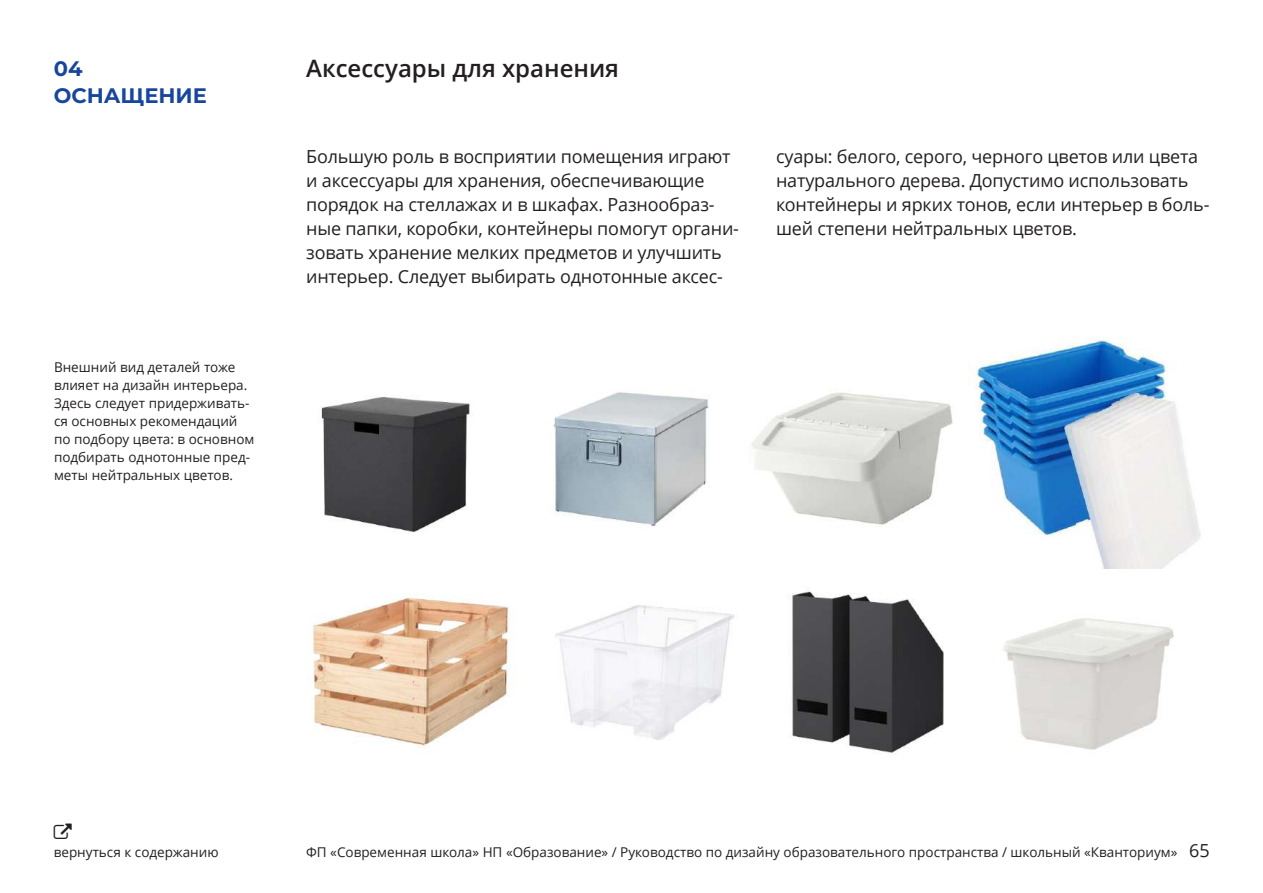
<style>
.page{position:relative;width:1263px;height:893px;background:#fff}
.page>*{position:absolute;margin:0;border:0;box-sizing:border-box;transform-origin:0 0}
.t1{font:600 24px "Open Sans";color:#231f20}
.t2{font:700 21px/27px "Montserrat";color:#18469d}
.t3{font:18px/24px "Open Sans";letter-spacing:-.01em;color:#231f20}
.t4{font:13.5px/18px "Open Sans";color:#231f20}
</style>
<div class="page">
<img style="left:321px;top:396px;width:150px;height:137px">
<img style="left:1003px;top:618px;width:171px;height:132px">
<img style="left:312px;top:597px;width:203px;height:151px">
<img style="left:555px;top:605px;width:179px;height:135px">
<img style="left:553px;top:392px;width:156px;height:134px">
<img style="left:752px;top:392px;width:201px;height:135px">
<img style="left:792px;top:591px;width:152px;height:162px">
<img style="left:968px;top:337px;width:233px;height:231px">
<p class="t2" style="left:54px;top:54px;width:155px">04<br>ОСНАЩЕНИЕ</p>
<p class="t4" style="left:54px;top:358px;width:202px">Внешний вид деталей тоже влияет на дизайн интерьера.<br>Здесь следует придерживать&shy;ся основных рекомендаций по подбору цвета: в основном подбирать однотонные пред&shy;меты нейтральных цветов.</p>
<h1 class="t1" style="left:306px;top:51px;width:314px">Аксессуары для хранения</h1>
<p class="t3" style="left:306px;top:144px;width:434px">Большую роль в восприятии помещения играют и аксессуары для хранения, обеспечивающие порядок на стеллажах и в шкафах. Разнообраз&shy;ные папки, коробки, контейнеры помогут органи&shy;зовать хранение мелких предметов и улучшить интерьер. Следует выбирать однотонные аксес-</p>
<p class="t3" style="left:776px;top:144px;width:435px">суары: белого, серого, черного цветов или цвета натурального дерева. Допустимо использовать контейнеры и ярких тонов, если интерьер в боль&shy;шей степени нейтральных цветов.</p>
<p class="t4" style="left:54px;top:842px;width:166px">вернуться к содержанию</p>
<p class="t4" style="left:306px;top:842px;width:873px">ФП «Современная школа» НП «Образование» / Руководство по дизайну образовательного пространства / школьный «Кванториум»</p>
<p class="t3" style="left:1189px;top:838px;width:22px">65</p>
</div>
